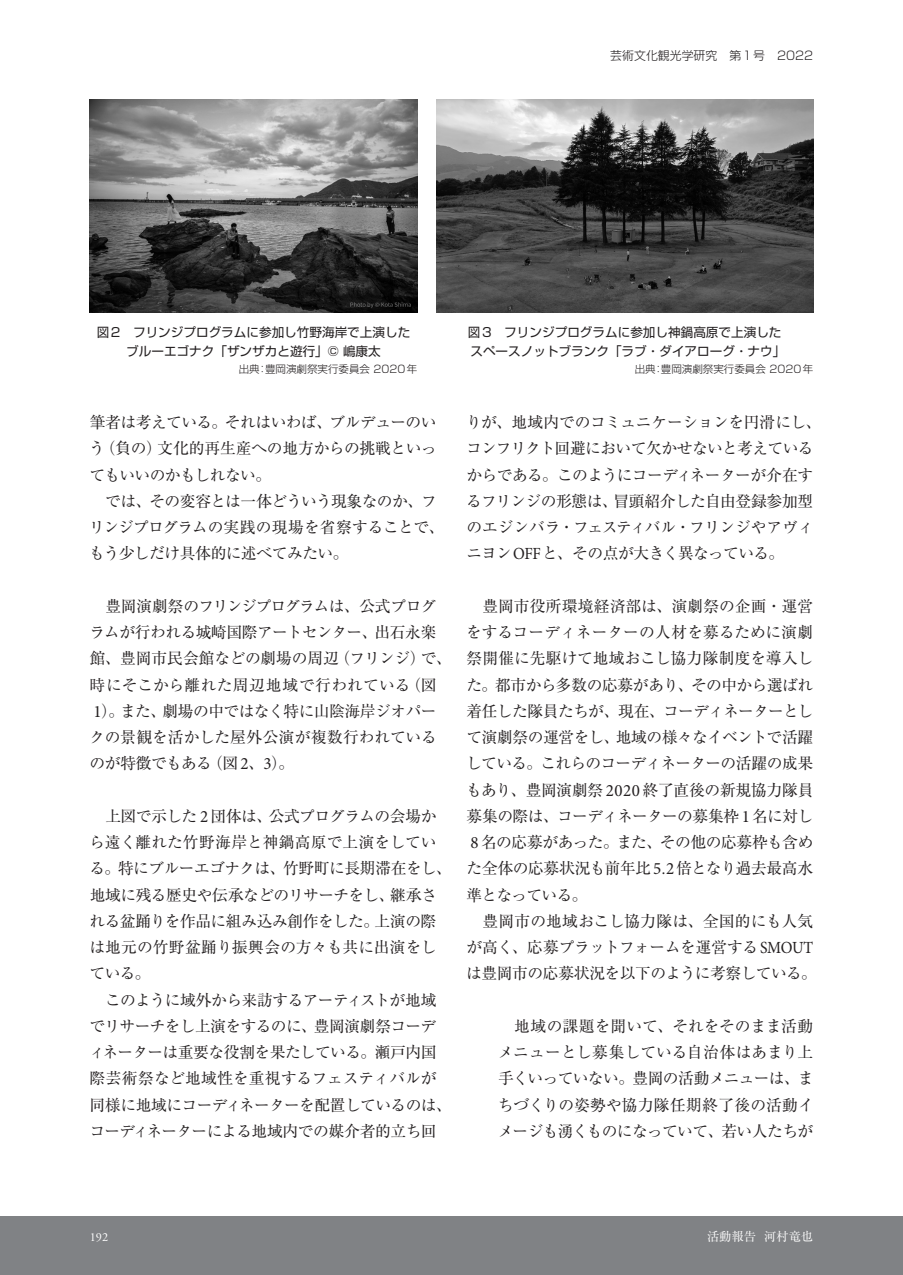
<style>
.page{position:relative;width:903px;height:1275px;background:#fff}
.page>*{position:absolute;margin:0;border:0;box-sizing:border-box;transform-origin:0 0}
.t1{font:15.75px/26.2px "Ryumin Pr 6 N";letter-spacing:-.025em;color:#231f20}
.t2{font:12.6px/19.2px "Shin Go Pr 6 N";color:#231f20;text-align:center}
.t3{font:12.25px "Ryumin Pr 6 N";color:#fff}
.t4{font:12.25px "Adobe Garamond Pro";color:#fff}
.t5{font:300 11.9px "Shin Go Pr 6 N";color:#231f20}
.t6{font:300 10.5px "Shin Go Pr 6 N";color:#231f20}
.s1{font-family:"Minion Pro";font-size:17.32px}
.s2{font-family:"Minion Pro";font-size:16.97px}
</style>
<div class="page">
<div style="left:0;top:1216px;width:903px;height:59px;background:#808285"></div>
<img style="left:436px;top:99px;width:377px;height:214px">
<img style="left:90px;top:99px;width:327px;height:214px">
<p class="t5" style="left:610px;top:46px;width:204px">芸術文化観光学研究　第1号　2022</p>
<p class="t2" style="left:97px;top:321px;width:315px">図2　フリンジプログラムに参加し竹野海岸で上演したブルーエゴナク「ザンザカと遊行」© 嶋康太</p>
<p class="t6" style="left:239px;top:361px;width:180px">出典：豊岡演劇祭実行委員会 2020年</p>
<p class="t1" style="left:89px;top:408px;width:357px">筆者は考えている。それはいわば、ブルデューのいう（負の）文化的再生産への地方からの挑戦といってもいいのかもしれない。<br>　では、その変容とは一体どういう現象なのか、フリンジプログラムの実践の現場を省察することで、もう少しだけ具体的に述べてみたい。</p>
<p class="t1" style="left:89px;top:592px;width:364px">　豊岡演劇祭のフリンジプログラムは、公式プログラムが行われる城崎国際アートセンター、出石永楽館、豊岡市民会館などの劇場の周辺（フリンジ）で、時にそこから離れた周辺地域で行われている（図<br><span class="s1">1</span>）。また、劇場の中ではなく特に山陰海岸ジオパークの景観を活かした屋外公演が複数行われているのが特徴でもある（図 <span class="s1">2</span>、<span class="s1">3</span>）。</p>
<p class="t1" style="left:89px;top:802px;width:364px">　上図で示した <span class="s1">2</span> 団体は、公式プログラムの会場から遠く離れた竹野海岸と神鍋高原で上演をしている。特にブルーエゴナクは、竹野町に長期滞在をし、地域に残る歴史や伝承などのリサーチをし、継承される盆踊りを作品に組み込み創作をした。上演の際は地元の竹野盆踊り振興会の方々も共に出演をしている。<br>　このように域外から来訪するアーティストが地域でリサーチをし上演をするのに、豊岡演劇祭コーディネーターは重要な役割を果たしている。瀬戸内国際芸術祭など地域性を重視するフェスティバルが同様に地域にコーディネーターを配置しているのは、コーディネーターによる地域内での媒介者的立ち回</p>
<p class="t2" style="left:468px;top:321px;width:319px;text-align:left">図3　フリンジプログラムに参加し神鍋高原で上演したスペースノットブランク「ラブ・ダイアローグ・ナウ」</p>
<p class="t6" style="left:635px;top:361px;width:180px">出典：豊岡演劇祭実行委員会 2020年</p>
<p class="t1" style="left:466px;top:408px;width:357px">りが、地域内でのコミュニケーションを円滑にし、コンフリクト回避において欠かせないと考えているからである。このようにコーディネーターが介在するフリンジの形態は、冒頭紹介した自由登録参加型のエジンバラ・フェスティバル・フリンジやアヴィニヨン<span class="s2">OFF</span>と、その点が大きく異なっている。</p>
<p class="t1" style="left:466px;top:592px;width:352px">　豊岡市役所環境経済部は、演劇祭の企画・運営をするコーディネーターの人材を募るために演劇祭開催に先駆けて地域おこし協力隊制度を導入した。都市から多数の応募があり、その中から選ばれ着任した隊員たちが、現在、コーディネーターとして演劇祭の運営をし、地域の様々なイベントで活躍している。これらのコーディネーターの活躍の成果もあり、豊岡演劇祭 <span class="s1">2020</span> 終了直後の新規協力隊員募集の際は、コーディネーターの募集枠 <span class="s1">1</span> 名に対し<br><span class="s1">8</span> 名の応募があった。また、その他の応募枠も含めた全体の応募状況も前年比<span class="s1">5</span><span class="s2">.</span><span class="s1">2</span>倍となり過去最高水準となっている。<br>　豊岡市の地域おこし協力隊は、全国的にも人気が高く、応募プラットフォームを運営する<span class="s2">SMOUT</span>は豊岡市の応募状況を以下のように考察している。</p>
<p class="t1" style="left:498px;top:1012px;width:317px;text-align:justify">　地域の課題を聞いて、それをそのまま活動メニューとし募集している自治体はあまり上手くいっていない。豊岡の活動メニューは、まちづくりの姿勢や協力隊任期終了後の活動イメージも湧くものになっていて、若い人たちが</p>
<p class="t4" style="left:90px;top:1229px;width:20px">192</p>
<p class="t3" style="left:707px;top:1227px;width:108px">活動報告 河村竜也</p>
</div>
